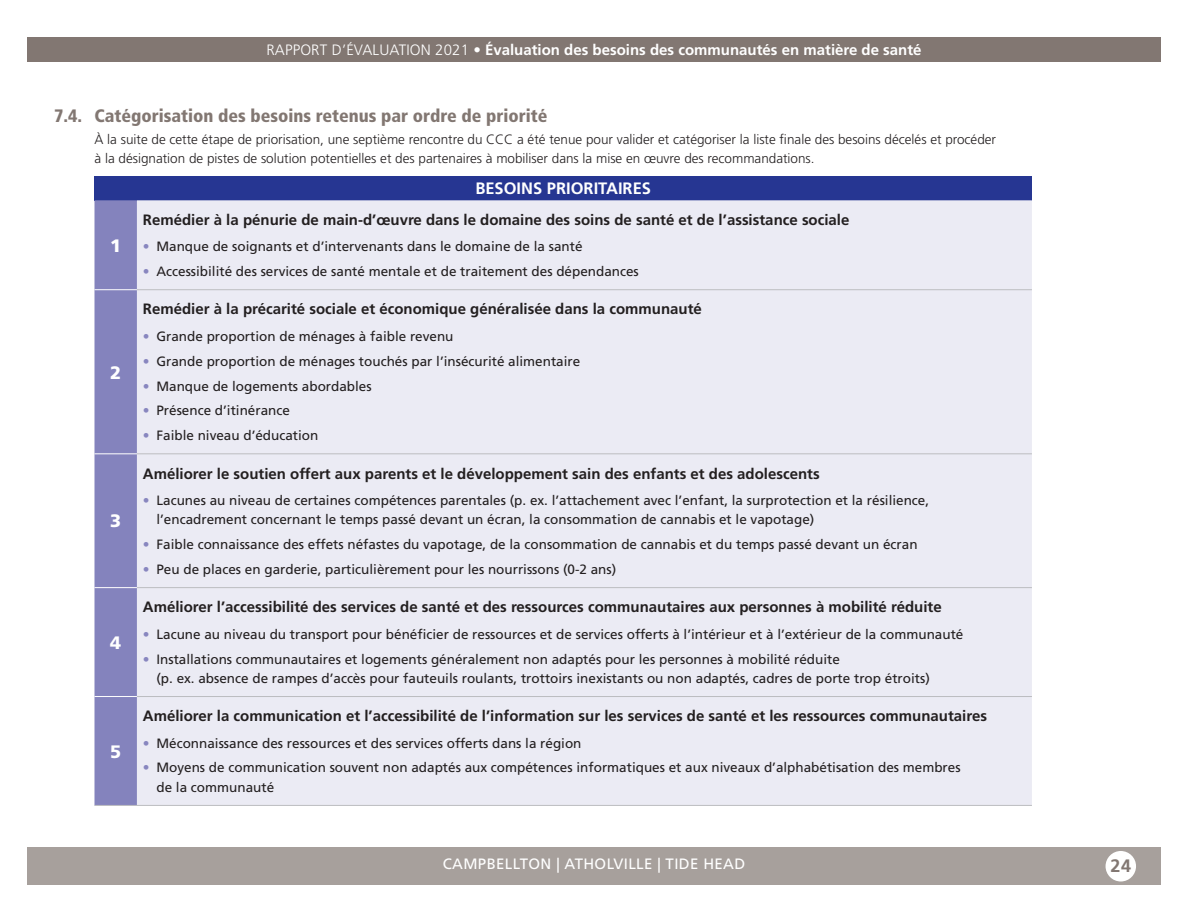
<style>
.page{position:relative;width:1188px;height:918px;background:#fff}
.page>*{position:absolute;margin:0;border:0;box-sizing:border-box;transform-origin:0 0}
.t1{font:900 condensed 18px "Frutiger LT Std";color:#827772}
.t2{font:900 18px "Frutiger LT Std";color:#fff}
.t3{font:700 18px "Frutiger LT Std";color:#827772}
.t4{font:700 16.5px "Frutiger LT Std";color:#fff}
.t5{font:700 15px "Frutiger LT Std";color:#231f20}
.t6{font:700 15px "Frutiger LT Std";color:#fff}
.t7{font:15px "Frutiger LT Std";letter-spacing:.025em;color:#fff}
.t8{font:13.5px/19.5px "Frutiger LT Std";color:#231f20}
.t9{font:300 13.5px/19.5px "Frutiger LT Std";color:#231f20}
.s1{font-weight:300}
.s2{color:#8886bf}
</style>
<div class="page">
<div style="left:27px;top:848px;width:1134px;height:37px;background:#a7a09c"></div>
<div style="left:1106px;top:851px;width:30px;height:31px;background:#fff;border-radius:50%"></div>
<div style="left:27px;top:38px;width:1134px;height:24px;background:#827772"></div>
<div style="left:94px;top:176px;width:938px;height:24px;background:#263692"></div>
<div style="left:94px;top:200px;width:43px;height:605px;background:#8483bd"></div>
<div style="left:137px;top:200px;width:895px;height:605px;background:#ebebf4"></div>
<hr style="left:94px;top:289px;width:43px;height:1px;background:#fff">
<hr style="left:94px;top:453px;width:43px;height:1px;background:#fff">
<hr style="left:94px;top:587px;width:43px;height:1px;background:#fff">
<hr style="left:94px;top:696px;width:43px;height:1px;background:#fff">
<hr style="left:137px;top:289px;width:895px;height:1px;background:#bcbdc0">
<hr style="left:137px;top:453px;width:895px;height:1px;background:#bcbdc0">
<hr style="left:137px;top:587px;width:895px;height:1px;background:#bcbdc0">
<hr style="left:137px;top:696px;width:895px;height:1px;background:#bcbdc0">
<hr style="left:94px;top:805px;width:43px;height:1px;background:#bcbdc0">
<hr style="left:137px;top:805px;width:895px;height:1px;background:#bcbdc0">
<p class="t6" style="left:266px;top:41px;width:657px"><span class="s1">RAPPORT D’ÉVALUATION 2021</span> • Évaluation des besoins des communautés en matière de santé</p>
<p class="t1" style="left:54px;top:104px;width:495px">7.4. Catégorisation des besoins retenus par ordre de priorité</p>
<p class="t9" style="left:94px;top:129px;width:903px">À la suite de cette étape de priorisation, une septième rencontre du CCC a été tenue pour valider et catégoriser la liste finale des besoins décelés et procéder à la désignation de pistes de solution potentielles et des partenaires à mobiliser dans la mise en œuvre des recommandations.</p>
<p class="t4" style="left:475px;top:179px;width:177px">BESOINS PRIORITAIRES</p>
<p class="t2" style="left:110px;top:235px;width:13px">1</p>
<p class="t2" style="left:110px;top:361px;width:13px">2</p>
<p class="t2" style="left:110px;top:510px;width:13px">3</p>
<p class="t2" style="left:110px;top:632px;width:13px">4</p>
<p class="t2" style="left:110px;top:741px;width:13px">5</p>
<p class="t5" style="left:143px;top:211px;width:708px">Remédier à la pénurie de main-d’œuvre dans le domaine des soins de santé et de l’assistance sociale</p>
<p class="t8" style="left:143px;top:237px;width:441px"><span class="s2">•</span> Manque de soignants et d’intervenants dans le domaine de la santé</p>
<p class="t8" style="left:143px;top:262px;width:497px"><span class="s2">•</span> Accessibilité des services de santé mentale et de traitement des dépendances</p>
<p class="t5" style="left:143px;top:300px;width:561px">Remédier à la précarité sociale et économique généralisée dans la communauté</p>
<p class="t8" style="left:143px;top:326px;width:312px"><span class="s2">•</span> Grande proportion de ménages à faible revenu</p>
<p class="t8" style="left:143px;top:351px;width:439px"><span class="s2">•</span> Grande proportion de ménages touchés par l’insécurité alimentaire</p>
<p class="t8" style="left:143px;top:376px;width:230px"><span class="s2">•</span> Manque de logements abordables</p>
<p class="t8" style="left:143px;top:401px;width:149px"><span class="s2">•</span> Présence d’itinérance</p>
<p class="t8" style="left:143px;top:426px;width:177px"><span class="s2">•</span> Faible niveau d’éducation</p>
<p class="t5" style="left:143px;top:465px;width:678px">Améliorer le soutien offert aux parents et le développement sain des enfants et des adolescents</p>
<p class="t8" style="left:156px;top:490px;width:774px;text-indent:-14px"><span class="s2">•</span> Lacunes au niveau de certaines compétences parentales (p. ex. l’attachement avec l’enfant, la surprotection et la résilience, l’encadrement concernant le temps passé devant un écran, la consommation de cannabis et le vapotage)</p>
<p class="t8" style="left:143px;top:535px;width:776px"><span class="s2">•</span> Faible connaissance des effets néfastes du vapotage, de la consommation de cannabis et du temps passé devant un écran</p>
<p class="t8" style="left:143px;top:560px;width:475px"><span class="s2">•</span> Peu de places en garderie, particulièrement pour les nourrissons (0-2 ans)</p>
<p class="t5" style="left:143px;top:598px;width:800px">Améliorer l’accessibilité des services de santé et des ressources communautaires aux personnes à mobilité réduite</p>
<p class="t8" style="left:143px;top:624px;width:822px"><span class="s2">•</span> Lacune au niveau du transport pour bénéficier de ressources et de services offerts à l’intérieur et à l’extérieur de la communauté</p>
<p class="t8" style="left:156px;top:649px;width:775px;text-indent:-14px"><span class="s2">•</span> Installations communautaires et logements généralement non adaptés pour les personnes à mobilité réduite<br>(p. ex. absence de rampes d’accès pour fauteuils roulants, trottoirs inexistants ou non adaptés, cadres de porte trop étroits)</p>
<p class="t5" style="left:143px;top:707px;width:846px">Améliorer la communication et l’accessibilité de l’information sur les services de santé et les ressources communautaires</p>
<p class="t8" style="left:143px;top:733px;width:440px"><span class="s2">•</span> Méconnaissance des ressources et des services offerts dans la région</p>
<p class="t8" style="left:156px;top:758px;width:806px;text-indent:-14px"><span class="s2">•</span> Moyens de communication souvent non adaptés aux compétences informatiques et aux niveaux d’alphabétisation des membres de la communauté</p>
<p class="t7" style="left:443px;top:855px;width:304px">CAMPBELLTON | ATHOLVILLE | TIDE HEAD</p>
<h1 class="t3" style="left:1111px;top:855px;width:22px">24</h1>
</div>
